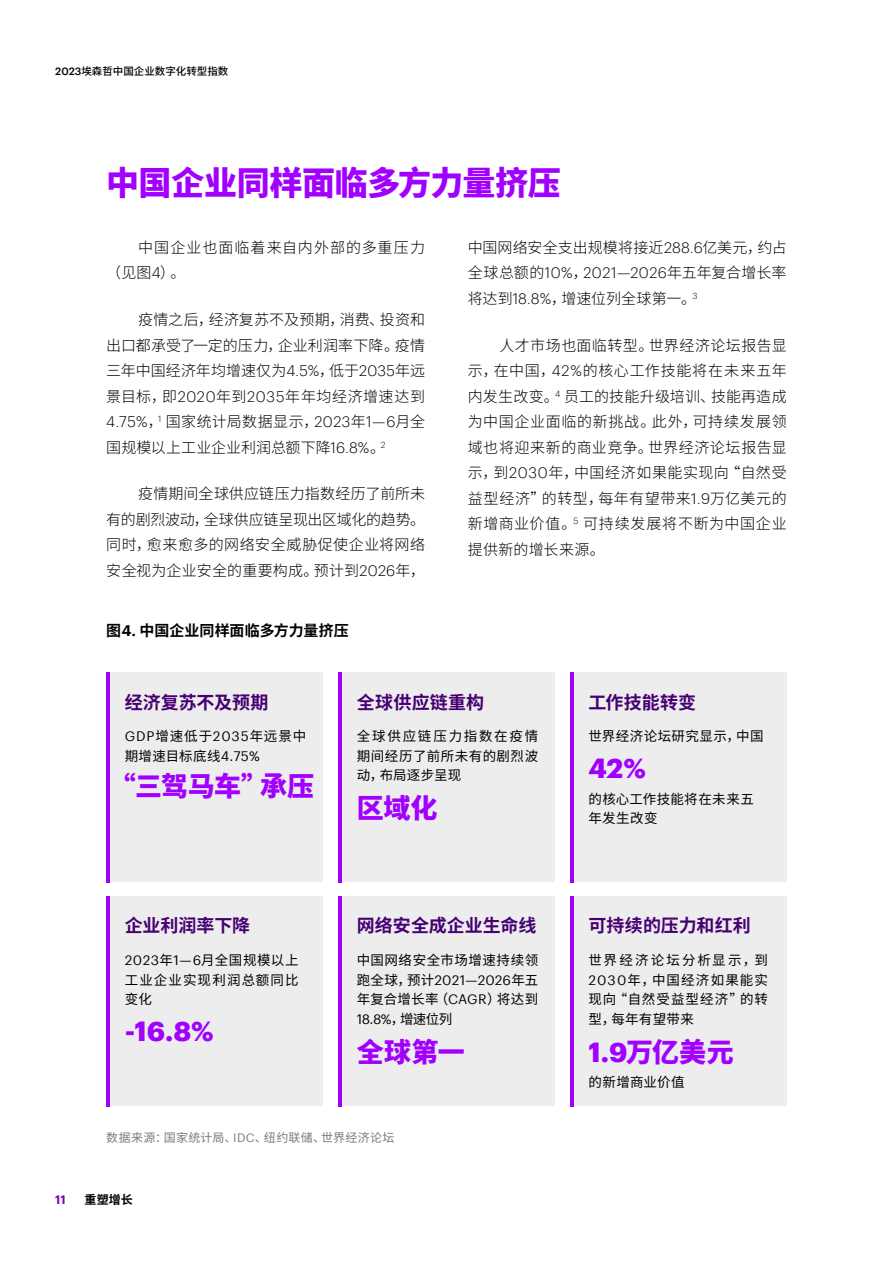
<style>
.page{position:relative;width:893px;height:1263px;background:#fff}
.page>*{position:absolute;margin:0;border:0;box-sizing:border-box;transform-origin:0 0}
.t1{font:800 33px "Source Han Sans CN";letter-spacing:-.01em;color:#a100ff}
.t2{font:800 27px "Source Han Sans CN";letter-spacing:-.005em;color:#a100ff}
.t3{font:700 27px "Graphik";color:#a100ff}
.t4{font:700 18px "Source Han Sans CN";color:#460073}
.t5{font:300 15px/25.5px "Source Han Sans CN";letter-spacing:.02em;color:#000;text-align:justify}
.t6{font:300 15px/25.5px "Source Han Sans CN";letter-spacing:.065em;color:#000}
.t7{font:700 15px "Source Han Sans CN";color:#000}
.t8{font:13.5px/19.5px "Source Han Sans CN";letter-spacing:.04em;color:#000;text-align:justify}
.t9{font:13.5px "Graphik";color:#000}
.t10{font:13.5px "Source Han Sans CN";letter-spacing:.02em;color:#000}
.t11{font:12px "Source Han Sans CN";letter-spacing:.03em;color:#7c7b7b}
.t12{font:700 12px "Source Han Sans CN";color:#000}
.t13{font:600 12px "Graphik";color:#7500c0}
.t14{font:500 10.5px "Source Han Sans CN";color:#000}
.s1{font-family:"Graphik"}
.s2{font-family:"Graphik";font-weight:600}
.s3{font-family:"Source Han Sans CN"}
.s4{font-family:"Graphik";font-weight:700}
</style>
<div class="page">
<div style="left:107px;top:672px;width:216px;height:210px;background:#ededed"></div>
<hr style="left:107px;top:672px;width:3px;height:210px;background:#a100ff">
<div style="left:107px;top:896px;width:216px;height:210px;background:#ededed"></div>
<hr style="left:107px;top:896px;width:3px;height:210px;background:#a100ff">
<div style="left:338px;top:672px;width:217px;height:210px;background:#ededed"></div>
<hr style="left:338px;top:672px;width:4px;height:210px;background:#a100ff">
<div style="left:338px;top:896px;width:217px;height:210px;background:#ededed"></div>
<hr style="left:338px;top:896px;width:4px;height:210px;background:#a100ff">
<div style="left:570px;top:672px;width:217px;height:210px;background:#ededed"></div>
<hr style="left:570px;top:672px;width:4px;height:210px;background:#a100ff">
<div style="left:570px;top:896px;width:217px;height:210px;background:#ededed"></div>
<hr style="left:570px;top:896px;width:4px;height:210px;background:#a100ff">
<p class="t14" style="left:55px;top:65px;width:175px"><span class="s1">2023</span>埃森哲中国企业数字化转型指数</p>
<h1 class="t1" style="left:106px;top:164px;width:456px">中国企业同样面临多方力量挤压</h1>
<p class="t6" style="left:106px;top:235px;width:320px;text-indent:32px">中国企业也面临着来自内外部的多重压力（见图<span class="s1">4</span>）。</p>
<p class="t5" style="left:106px;top:307px;width:320px;text-indent:32px">疫情之后，经济复苏不及预期，消费、投资和出口都承受了一定的压力，企业利润率下降。疫情三年中国经济年均增速仅为<span class="s1">4.5%</span>，低于<span class="s1">2035</span>年远景目标，即<span class="s1">2020</span>年到<span class="s1">2035</span>年年均经济增速达到<span class="s1">4.75%</span>，<sup>1</sup> 国家统计局数据显示，<span class="s1">2023</span>年<span class="s1">1</span>—<span class="s1">6</span>月全国规模以上工业企业利润总额下降<span class="s1">16.8%</span>。<sup>2</sup></p>
<p class="t5" style="left:106px;top:481px;width:320px;text-indent:32px">疫情期间全球供应链压力指数经历了前所未有的剧烈波动，全球供应链呈现出区域化的趋势。同时，愈来愈多的网络安全威胁促使企业将网络安全视为企业安全的重要构成。预计到<span class="s1">2026</span>年，</p>
<p class="t7" style="left:106px;top:622px;width:244px">图<span class="s2">4.</span> 中国企业同样面临多方力量挤压</p>
<p class="t5" style="left:468px;top:235px;width:320px">中国网络安全支出规模将接近<span class="s1">288.6</span>亿美元，约占全球总额的<span class="s1">10%</span>，<span class="s1">2021</span>—<span class="s1">2026</span>年五年复合增长率将达到<span class="s1">18.8%</span>，增速位列全球第一。<sup>3</sup></p>
<p class="t5" style="left:468px;top:333px;width:320px;text-indent:32px">人才市场也面临转型。世界经济论坛报告显示，在中国，<span class="s1">42%</span>的核心工作技能将在未来五年内发生改变。<sup>4</sup> 员工的技能升级培训、技能再造成为中国企业面临的新挑战。此外，可持续发展领域也将迎来新的商业竞争。世界经济论坛报告显示，到<span class="s1">2030</span>年，中国经济如果能实现向“自然受益型经济”的转型，每年有望带来<span class="s1">1.9</span>万亿美元的新增商业价值。<sup>5</sup> 可持续发展将不断为中国企业提供新的增长来源。</p>
<p class="t4" style="left:125px;top:692px;width:145px">经济复苏不及预期</p>
<p class="t4" style="left:357px;top:692px;width:129px">全球供应链重构</p>
<p class="t4" style="left:588px;top:692px;width:109px">工作技能转变</p>
<p class="t8" style="left:125px;top:727px;width:183px"><span class="s1">GDP</span>增速低于<span class="s1">2035</span>年远景中期增速目标底线<span class="s1">4.75%</span></p>
<h2 class="t2" style="left:109px;top:771px;width:207px">“三驾马车”承压</h2>
<p class="t8" style="left:357px;top:727px;width:183px">全球供应链压力指数在疫情期间经历了前所未有的剧烈波动，布局逐步呈现</p>
<h2 class="t2" style="left:357px;top:792px;width:82px">区域化</h2>
<p class="t8" style="left:588px;top:727px;width:176px">世界经济论坛研究显示，中国</p>
<h2 class="t3" style="left:588px;top:747px;width:59px">42%</h2>
<p class="t8" style="left:588px;top:789px;width:167px">的核心工作技能将在未来五年发生改变</p>
<p class="t4" style="left:125px;top:916px;width:127px">企业利润率下降</p>
<p class="t4" style="left:357px;top:916px;width:181px">网络安全成企业生命线</p>
<p class="t4" style="left:588px;top:916px;width:164px">可持续的压力和红利</p>
<p class="t8" style="left:125px;top:951px;width:175px"><span class="s1">2023</span>年<span class="s1">1</span>—<span class="s1">6</span>月全国规模以上工业企业实现利润总额同比变化</p>
<h2 class="t3" style="left:125px;top:1010px;width:90px">-16.8%</h2>
<p class="t8" style="left:357px;top:951px;width:183px">中国网络安全市场增速持续领跑全球，预计<span class="s1">2021</span>—<span class="s1">2026</span>年五年复合增长率（<span class="s1">CAGR</span>）将达到</p>
<p class="t9" style="left:357px;top:1008px;width:97px">18.8%<span class="s3">，增速位列</span></p>
<h2 class="t2" style="left:357px;top:1037px;width:110px">全球第一</h2>
<p class="t8" style="left:588px;top:950px;width:181px">世界经济论坛分析显示，到<span class="s1">2030</span>年，中国经济如果能实现向“自然受益型经济”的转型，每年有望带来</p>
<h2 class="t2" style="left:588px;top:1037px;width:147px"><span class="s4">1.9</span>万亿美元</h2>
<p class="t10" style="left:588px;top:1075px;width:98px">的新增商业价值</p>
<p class="t11" style="left:106px;top:1131px;width:290px">数据来源：国家统计局、<span class="s1">IDC</span>、纽约联储、世界经济论坛</p>
<p class="t13" style="left:55px;top:1190px;width:12px">11</p>
<p class="t12" style="left:84px;top:1193px;width:50px">重塑增长</p>
</div>
